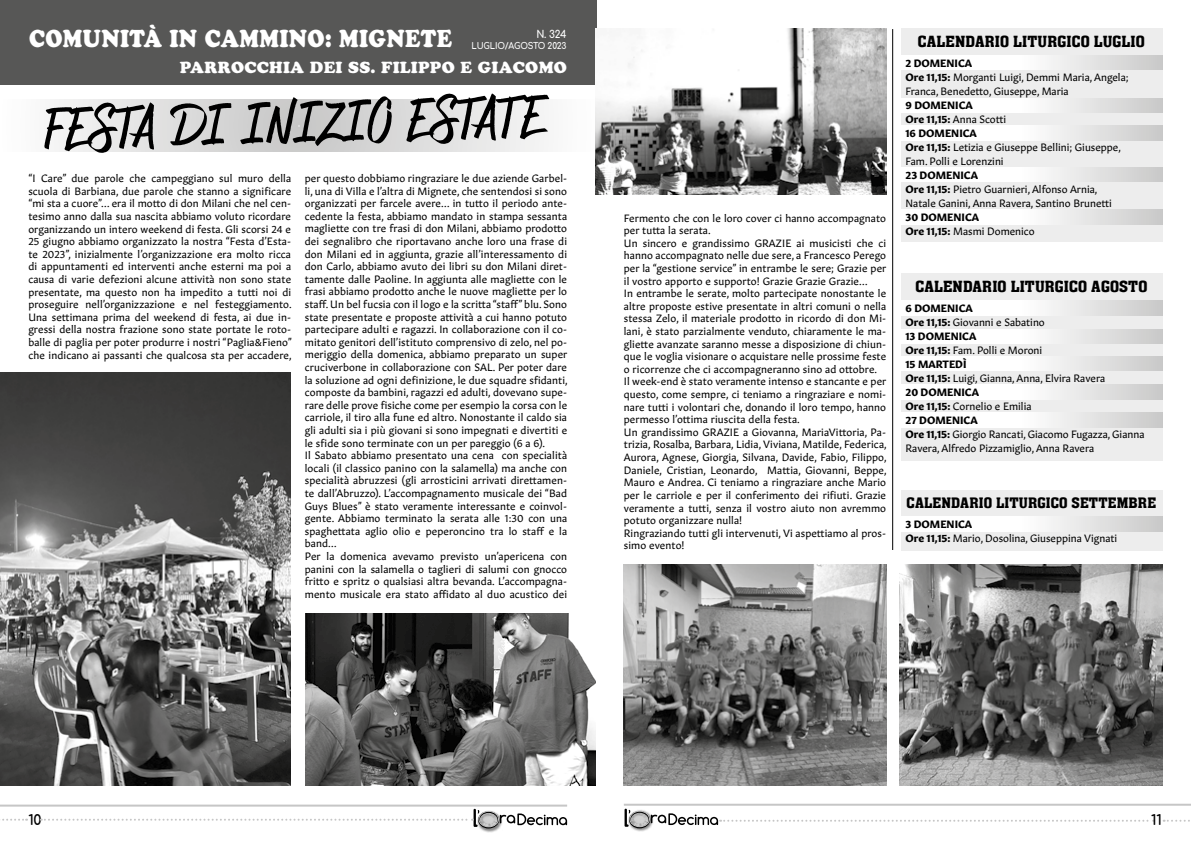
<style>
.page{position:relative;width:1191px;height:842px;background:#fff}
.page>*{position:absolute;margin:0;border:0;box-sizing:border-box;transform-origin:0 0}
.t1{font:54px "Highest Praise";color:#000}
.t2{font:24.4px "Cooper Black Std";letter-spacing:.02em;color:#fff;scale:.86 1}
.Normale{font:16px "aka Chen";letter-spacing:.01em;color:#000}
.t3{font:16px "Cooper Black Std";letter-spacing:.02em;color:#fff}
.Normale-2{font:15px "aka Chen";letter-spacing:.01em;color:#000}
.t4{font:700 14.1px "Comfortaa";color:#000}
.t5{font:700 10.6px "Comfortaa";color:#fff;scale:.92 1}
.t6{font:10.5px/12.6px "Gitan Latn";letter-spacing:.005em;color:#000;text-align:justify}
.t7{font:700 10.5px "Gitan Latn";color:#000}
.t8{font:700 9px "Comfortaa";letter-spacing:-.02em;color:#fff;scale:.92 1}
.s1{font-weight:700}
</style>
<div class="page">
<div style="left:477px;top:810px;width:26px;height:22px;background:#000;opacity:.75"></div>
<img style="left:479px;top:812px;width:19px;height:16px">
<div style="left:478px;top:811px;width:21px;height:17px;border:2px solid #000;border-radius:50%"></div>
<div style="left:479px;top:811px;width:19px;height:16px;border:1px solid #c6c6c6;border-radius:50%"></div>
<svg style="left:500px;top:813px;width:67px;height:12px"></svg>
<svg style="left:41px;top:809px;width:438px;height:18px"></svg>
<svg style="left:2px;top:819px;width:25px;height:2px"></svg>
<hr style="left:0;top:805px;width:567px;height:2px;background:#c6c6c6">
<div style="left:628px;top:810px;width:26px;height:22px;background:#000;opacity:.75"></div>
<img style="left:630px;top:812px;width:19px;height:15px">
<div style="left:629px;top:811px;width:21px;height:17px;border:2px solid #000;border-radius:50%"></div>
<div style="left:630px;top:811px;width:19px;height:16px;border:1px solid #c6c6c6;border-radius:50%"></div>
<svg style="left:624px;top:809px;width:6px;height:18px"></svg>
<svg style="left:651px;top:813px;width:503px;height:12px"></svg>
<hr style="left:624px;top:804px;width:567px;height:2px;background:#c6c6c6">
<svg style="left:1163px;top:820px;width:27px;height:2px"></svg>
<svg style="left:53px;top:99px;width:492px;height:52px;background:#ddd"></svg>
<hr style="left:892px;top:29px;width:1px;height:521px;background:#000">
<img style="left:305px;top:613px;width:291px;height:173px">
<img style="left:0;top:372px;width:291px;height:413px">
<div style="left:0;top:0;width:596px;height:85px;background:#575756"></div>
<div style="left:901px;top:28px;width:261px;height:214px;background:#ededed"></div>
<svg style="left:901px;top:55px;width:261px;height:15px"></svg>
<svg style="left:901px;top:98px;width:261px;height:15px"></svg>
<svg style="left:901px;top:126px;width:261px;height:15px"></svg>
<svg style="left:901px;top:167px;width:261px;height:15px"></svg>
<svg style="left:901px;top:210px;width:261px;height:14px"></svg>
<div style="left:901px;top:273px;width:261px;height:187px;background:#ededed"></div>
<svg style="left:901px;top:301px;width:261px;height:14px"></svg>
<svg style="left:901px;top:329px;width:261px;height:15px"></svg>
<svg style="left:901px;top:356px;width:261px;height:15px"></svg>
<svg style="left:901px;top:385px;width:261px;height:14px"></svg>
<svg style="left:901px;top:413px;width:261px;height:15px"></svg>
<div style="left:901px;top:490px;width:261px;height:61px;background:#ededed"></div>
<svg style="left:901px;top:516px;width:261px;height:15px"></svg>
<img style="left:623px;top:565px;width:263px;height:220px">
<img style="left:900px;top:565px;width:262px;height:220px">
<img style="left:595px;top:28px;width:291px;height:166px">
<p class="t2" style="left:29px;top:24px;width:493px">COMUNITÀ IN CAMMINO: MIGNETE</p>
<p class="t3" style="left:180px;top:57px;width:388px">PARROCCHIA DEI SS. FILIPPO E GIACOMO</p>
<p class="t5" style="left:536px;top:24px;width:34px">N. 324</p>
<p class="t8" style="left:471px;top:37px;width:105px">LUGLIO/AGOSTO 2023</p>
<p class="t1" style="left:43px;top:95px;width:502px;rotate:-2deg">FESTA DI INIZIO ESTATE</p>
<p class="t6" style="left:28px;top:171px;width:265px">“I Care” due parole che campeggiano sul muro della scuola di Barbiana, due parole che stanno a significare “mi sta a cuore”… era il motto di don Milani che nel cen&shy;tesimo anno dalla sua nascita abbiamo voluto ricordare organizzando un intero weekend di festa. Gli scorsi 24 e 25 giugno abbiamo organizzato la nostra “Festa d’Esta&shy;te 2023”, inizialmente l’organizzazione era molto ricca di appuntamenti ed interventi anche esterni ma poi a causa di varie defezioni alcune attività non sono state presentate, ma questo non ha impedito a tutti noi di proseguire nell’organizzazione e nel festeggiamento.<br>Una settimana prima del weekend di festa, ai due in&shy;gressi della nostra frazione sono state portate le roto&shy;balle di paglia per poter produrre i nostri “Paglia&amp;Fieno” che indicano ai passanti che qualcosa sta per accadere,</p>
<p class="t6" style="left:305px;top:171px;width:264px">per questo dobbiamo ringraziare le due aziende Garbel&shy;li, una di Villa e l’altra di Mignete, che sentendosi si sono organizzati per farcele avere… in tutto il periodo ante&shy;cedente la festa, abbiamo mandato in stampa sessanta magliette con tre frasi di don Milani, abbiamo prodotto dei segnalibro che riportavano anche loro una frase di don Milani ed in aggiunta, grazie all’interessamento di don Carlo, abbiamo avuto dei libri su don Milani diret&shy;tamente dalle Paoline. In aggiunta alle magliette con le frasi abbiamo prodotto anche le nuove magliette per lo staff. Un bel fucsia con il logo e la scritta “staff” blu. Sono state presentate e proposte attività a cui hanno potuto partecipare adulti e ragazzi. In collaborazione con il co&shy;mitato genitori dell’istituto comprensivo di zelo, nel po&shy;meriggio della domenica, abbiamo preparato un super cruciverbone in collaborazione con SAL. Per poter dare la soluzione ad ogni definizione, le due squadre sfidanti, composte da bambini, ragazzi ed adulti, dovevano supe&shy;rare delle prove fisiche come per esempio la corsa con le carriole, il tiro alla fune ed altro. Nonostante il caldo sia gli adulti sia i più giovani si sono impegnati e divertiti e le sfide sono terminate con un per pareggio (6 a 6).</p>
<p class="t6" style="left:305px;top:448px;width:264px">Il Sabato abbiamo presentato una cena con specialità locali (il classico panino con la salamella) ma anche con specialità abruzzesi (gli arrosticini arrivati direttamen&shy;te dall’Abruzzo). L’accompagnamento musicale dei “Bad Guys Blues” è stato veramente interessante e coinvol&shy;gente. Abbiamo terminato la serata alle 1:30 con una spaghettata aglio olio e peperoncino tra lo staff e la band…</p>
<p class="t6" style="left:305px;top:549px;width:264px">Per la domenica avevamo previsto un’apericena con panini con la salamella o taglieri di salumi con gnocco fritto e spritz o qualsiasi altra bevanda. L’accompagna&shy;mento musicale era stato affidato al duo acustico dei</p>
<p class="t6" style="left:624px;top:211px;width:264px">Fermento che con le loro cover ci hanno accompagnato per tutta la serata.</p>
<p class="t6" style="left:624px;top:236px;width:264px">Un sincero e grandissimo GRAZIE ai musicisti che ci hanno accompagnato nelle due sere, a Francesco Perego per la “gestione service” in entrambe le sere; Grazie per il vostro apporto e supporto! Grazie Grazie Grazie…</p>
<p class="t6" style="left:624px;top:286px;width:264px">In entrambe le serate, molto partecipate nonostante le altre proposte estive presentate in altri comuni o nella stessa Zelo, il materiale prodotto in ricordo di don Mi&shy;lani, è stato parzialmente venduto, chiaramente le ma&shy;gliette avanzate saranno messe a disposizione di chiun&shy;que le voglia visionare o acquistare nelle prossime feste o ricorrenze che ci accompagneranno sino ad ottobre.</p>
<p class="t6" style="left:624px;top:375px;width:264px">Il week-end è stato veramente intenso e stancante e per questo, come sempre, ci teniamo a ringraziare e nomi&shy;nare tutti i volontari che, donando il loro tempo, hanno permesso l’ottima riuscita della festa.</p>
<p class="t6" style="left:624px;top:425px;width:264px">Un grandissimo GRAZIE a Giovanna, MariaVittoria, Pa&shy;trizia, Rosalba, Barbara, Lidia, Viviana, Matilde, Federica, Aurora, Agnese, Giorgia, Silvana, Davide, Fabio, Filippo, Daniele, Cristian, Leonardo, Mattia, Giovanni, Beppe, Mauro e Andrea. Ci teniamo a ringraziare anche Mario per le carriole e per il conferimento dei rifiuti. Grazie veramente a tutti, senza il vostro aiuto non avremmo potuto organizzare nulla!</p>
<p class="t6" style="left:624px;top:526px;width:264px">Ringraziando tutti gli intervenuti, Vi aspettiamo al pros&shy;simo evento!</p>
<p class="Normale" style="left:918px;top:34px;width:228px">CALENDARIO LITURGICO LUGLIO</p>
<p class="t7" style="left:905px;top:54px;width:68px">2 DOMENICA</p>
<p class="t6" style="left:905px;top:70px;width:225px"><span class="s1">Ore 11,15:</span> Morganti Luigi, Demmi Maria, Angela;</p>
<p class="t6" style="left:905px;top:84px;width:165px">Franca, Benedetto, Giuseppe, Maria</p>
<p class="t7" style="left:905px;top:96px;width:69px">9 DOMENICA</p>
<p class="t6" style="left:905px;top:112px;width:102px"><span class="s1">Ore 11,15:</span> Anna Scotti</p>
<p class="t7" style="left:905px;top:124px;width:73px">16 DOMENICA</p>
<p class="t6" style="left:905px;top:140px;width:217px"><span class="s1">Ore 11,15:</span> Letizia e Giuseppe Bellini; Giuseppe,</p>
<p class="t6" style="left:905px;top:154px;width:100px">Fam. Polli e Lorenzini</p>
<p class="t7" style="left:905px;top:166px;width:74px">23 DOMENICA</p>
<p class="t6" style="left:905px;top:182px;width:193px"><span class="s1">Ore 11,15:</span> Pietro Guarnieri, Alfonso Arnia,</p>
<p class="t6" style="left:905px;top:196px;width:208px">Natale Ganini, Anna Ravera, Santino Brunetti</p>
<p class="t7" style="left:905px;top:208px;width:75px">30 DOMENICA</p>
<p class="t6" style="left:905px;top:224px;width:131px"><span class="s1">Ore 11,15:</span> Masmi Domenico</p>
<p class="Normale" style="left:915px;top:278px;width:233px">CALENDARIO LITURGICO AGOSTO</p>
<p class="t7" style="left:905px;top:299px;width:69px">6 DOMENICA</p>
<p class="t6" style="left:905px;top:315px;width:141px"><span class="s1">Ore 11,15:</span> Giovanni e Sabatino</p>
<p class="t7" style="left:905px;top:327px;width:72px">13 DOMENICA</p>
<p class="t6" style="left:905px;top:343px;width:138px"><span class="s1">Ore 11,15:</span> Fam. Polli e Moroni</p>
<p class="t7" style="left:905px;top:355px;width:62px">15 MARTEDÌ</p>
<p class="t6" style="left:905px;top:371px;width:201px"><span class="s1">Ore 11,15:</span> Luigi, Gianna, Anna, Elvira Ravera</p>
<p class="t7" style="left:905px;top:383px;width:75px">20 DOMENICA</p>
<p class="t6" style="left:905px;top:399px;width:127px"><span class="s1">Ore 11,15:</span> Cornelio e Emilia</p>
<p class="t7" style="left:905px;top:411px;width:74px">27 DOMENICA</p>
<p class="t6" style="left:905px;top:426px;width:240px;line-height:14px"><span class="s1">Ore 11,15:</span> Giorgio Rancati, Giacomo Fugazza, Gianna<br>Ravera, Alfredo Pizzamiglio, Anna Ravera</p>
<p class="Normale-2" style="left:906px;top:496px;width:251px">CALENDARIO LITURGICO SETTEMBRE</p>
<p class="t7" style="left:905px;top:515px;width:68px">3 DOMENICA</p>
<p class="t6" style="left:905px;top:531px;width:213px"><span class="s1">Ore 11,15:</span> Mario, Dosolina, Giuseppina Vignati</p>
<h3 class="t4" style="left:28px;top:807px;width:15px">10</h3>
<h3 class="t4" style="left:1151px;top:807px;width:12px">11</h3>
</div>
